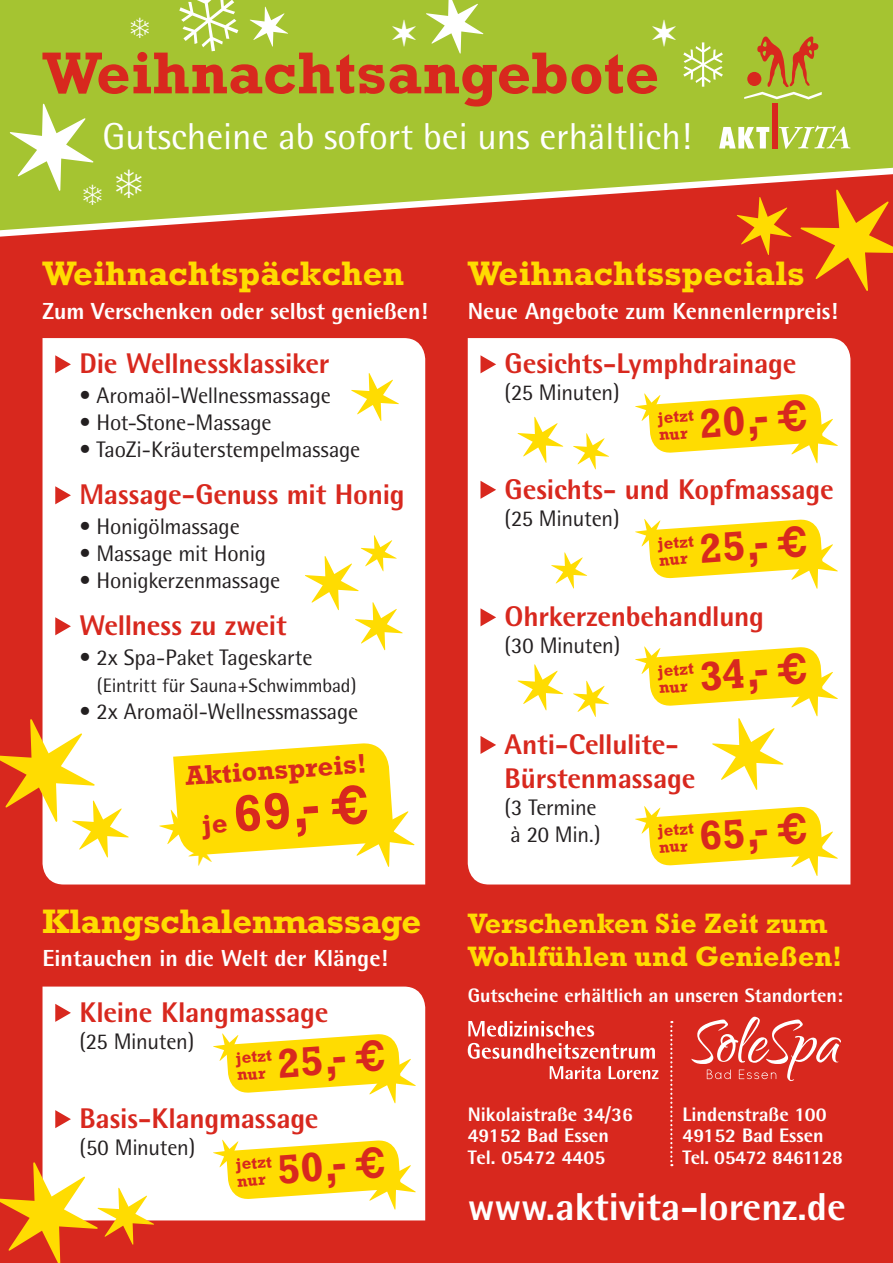
<style>
.page{position:relative;width:893px;height:1263px;background:#d8281e}
.page>*{position:absolute;margin:0;border:0;box-sizing:border-box;transform-origin:0 0}
.t1{font:700 60px "Rockwell";letter-spacing:.005em;color:#d8281e}
.t2{font:700 52.2px "Rockwell";color:#d8281e}
.t3{font:700 41.7px "Rockwell";color:#d8281e}
.t4{font:800 39px "Rotis Semi Sans";color:#fff}
.t5{font:37.5px "Rotis Semi Sans";color:#fff}
.t6{font:700 34.5px "Rockwell";color:#ffdc01}
.t7{font:800 28.5px/34.2px "Rotis Semi Sans";letter-spacing:-.005em;color:#d8281e}
.t8{font:700 28.5px/33px "Rockwell";color:#ffdc01}
.t9{font:700 27.45px "Rockwell";color:#d8281e}
.t10{font:800 23.25px "Rotis Semi Sans";color:#fff}
.t11{font:22.5px/27px "Rotis Semi Sans";letter-spacing:-.01em;color:#231f20}
.t12{font:800 19.65px/21.8px "Rotis Semi Sans";color:#fff}
.t13{font:800 19.5px "Rotis Semi Sans";color:#fff}
.t14{font:19.5px "Rotis Semi Sans";letter-spacing:-.01em;color:#231f20}
.t15{font:700 16.8px/16.8px "Rockwell";color:#d8281e}
.s1{font-size:27.45px}
.s2{font-family:"Helvetica"}
</style>
<div class="page">
<div style="left:0;top:0;width:893px;height:168px;background:#a5c431"></div>
<svg style="left:0;top:168px;width:893px;height:69px"></svg>
<svg style="left:744px;top:36px;width:78px;height:63px"></svg>
<div style="left:772px;top:103px;width:6px;height:45px;background:#d8281e"></div>
<svg style="left:779px;top:125px;width:71px;height:24px;background:#bfd56e"></svg>
<svg style="left:719px;top:127px;width:50px;height:21px"></svg>
<div style="left:43px;top:338px;width:382px;height:546px;background:#fff"></div>
<div style="left:43px;top:986px;width:382px;height:234px;background:#fff"></div>
<div style="left:468px;top:338px;width:382px;height:546px;background:#fff"></div>
<svg style="left:55px;top:355px;width:16px;height:18px"></svg>
<svg style="left:55px;top:486px;width:16px;height:18px"></svg>
<svg style="left:55px;top:617px;width:16px;height:18px"></svg>
<svg style="left:55px;top:1004px;width:16px;height:18px"></svg>
<svg style="left:480px;top:355px;width:16px;height:18px"></svg>
<svg style="left:480px;top:481px;width:16px;height:18px"></svg>
<svg style="left:480px;top:608px;width:16px;height:18px"></svg>
<svg style="left:480px;top:736px;width:16px;height:18px"></svg>
<svg style="left:55px;top:1110px;width:16px;height:18px"></svg>
<svg style="left:468px;top:1043px;width:187px;height:16px"></svg>
<svg style="left:468px;top:1021px;width:126px;height:16px"></svg>
<svg style="left:550px;top:1066px;width:108px;height:13px"></svg>
<svg style="left:691px;top:1017px;width:150px;height:64px"></svg>
<svg style="left:670px;top:1021px;width:2px;height:145px"></svg>
<svg style="left:155px;top:742px;width:262px;height:130px;background:#ffe961"></svg>
<svg style="left:632px;top:387px;width:208px;height:80px;background:#ffed80"></svg>
<svg style="left:632px;top:513px;width:208px;height:80px;background:#ffed80"></svg>
<svg style="left:210px;top:1134px;width:208px;height:80px;background:#ffed80"></svg>
<svg style="left:210px;top:1027px;width:208px;height:80px;background:#ffed80"></svg>
<svg style="left:632px;top:640px;width:208px;height:240px;background:#fff3aa"></svg>
<div style="left:348px;top:367px;width:54px;height:59px;background:#fff"></div>
<div style="left:301px;top:531px;width:105px;height:124px;background:#fff"></div>
<div style="left:514px;top:411px;width:97px;height:62px;background:#fff"></div>
<div style="left:514px;top:659px;width:97px;height:62px;background:#fff"></div>
<div style="left:549px;top:548px;width:40px;height:44px;background:#fff"></div>
<div style="left:42px;top:706px;width:90px;height:157px;background:#fff"></div>
<svg style="left:734px;top:175px;width:159px;height:62px"></svg>
<div style="left:42px;top:1149px;width:116px;height:72px;background:#fff"></div>
<div style="left:683px;top:42px;width:40px;height:45px;background:#a5c431"></div>
<div style="left:177px;top:0;width:64px;height:55px;background:#a5c431"></div>
<svg style="left:392px;top:19px;width:24px;height:27px"></svg>
<svg style="left:653px;top:19px;width:23px;height:27px"></svg>
<svg style="left:116px;top:169px;width:26px;height:29px"></svg>
<svg style="left:131px;top:18px;width:18px;height:20px"></svg>
<div style="left:6px;top:95px;width:96px;height:110px;background:#a5c431"></div>
<div style="left:248px;top:3px;width:42px;height:47px;background:#a5c431"></div>
<div style="left:423px;top:0;width:63px;height:58px;background:#a5c431"></div>
<h1 class="t1" style="left:43px;top:38px;width:618px">Weihnachtsangebote</h1>
<h3 class="t5" style="left:103px;top:114px;width:590px">Gutscheine ab sofort bei uns erhältlich!</h3>
<h3 class="t6" style="left:43px;top:253px;width:363px">Weihnachtspäckchen</h3>
<p class="t10" style="left:43px;top:296px;width:387px">Zum Verschenken oder selbst genießen!</p>
<p class="t7" style="left:79px;top:346px;width:252px">Die Wellnessklassiker</p>
<p class="t11" style="left:79px;top:382px;width:253px">• Aromaöl-Wellnessmassage</p>
<p class="t11" style="left:79px;top:409px;width:194px">• Hot-Stone-Massage</p>
<p class="t11" style="left:79px;top:436px;width:282px">• TaoZi-Kräuterstempelmassage</p>
<p class="t7" style="left:79px;top:477px;width:327px">Massage-Genuss mit Honig</p>
<p class="t11" style="left:79px;top:513px;width:162px">• Honigölmassage</p>
<p class="t11" style="left:79px;top:540px;width:188px">• Massage mit Honig</p>
<p class="t11" style="left:79px;top:567px;width:202px">• Honigkerzenmassage</p>
<p class="t7" style="left:79px;top:608px;width:209px">Wellness zu zweit</p>
<p class="t11" style="left:79px;top:644px;width:235px">• 2x Spa-Paket Tageskarte</p>
<p class="t14" style="left:97px;top:674px;width:261px">(Eintritt für Sauna+Schwimmbad)</p>
<p class="t11" style="left:79px;top:698px;width:280px">• 2x Aromaöl-Wellnessmassage</p>
<p class="t9" style="left:184px;top:760px;width:183px;rotate:-4deg">Aktionspreis!</p>
<h2 class="t2" style="left:199px;top:786px;width:169px;rotate:-4deg"><span class="s1">je</span> 69,- <span class="s2">€</span></h2>
<h3 class="t6" style="left:468px;top:253px;width:338px">Weihnachtsspecials</h3>
<p class="t10" style="left:468px;top:296px;width:371px">Neue Angebote zum Kennenlernpreis!</p>
<p class="t7" style="left:505px;top:346px;width:293px">Gesichts-Lymphdrainage</p>
<p class="t11" style="left:505px;top:379px;width:116px">(25 Minuten)</p>
<p class="t15" style="left:657px;top:409px;width:38px;rotate:-4deg">jetzt nur</p>
<h3 class="t3" style="left:698px;top:399px;width:110px;rotate:-4deg">20,- <span class="s2">€</span></h3>
<p class="t7" style="left:505px;top:471px;width:331px">Gesichts- und Kopfmassage</p>
<p class="t11" style="left:505px;top:504px;width:116px">(25 Minuten)</p>
<p class="t15" style="left:657px;top:535px;width:38px;rotate:-4deg">jetzt nur</p>
<h3 class="t3" style="left:698px;top:524px;width:110px;rotate:-4deg">25,- <span class="s2">€</span></h3>
<p class="t7" style="left:505px;top:599px;width:261px">Ohrkerzenbehandlung</p>
<p class="t11" style="left:505px;top:632px;width:117px">(30 Minuten)</p>
<p class="t15" style="left:657px;top:662px;width:38px;rotate:-4deg">jetzt nur</p>
<h3 class="t3" style="left:698px;top:652px;width:110px;rotate:-4deg">34,- <span class="s2">€</span></h3>
<p class="t7" style="left:505px;top:727px;width:192px">Anti-Cellulite-<br>Bürstenmassage</p>
<p class="t11" style="left:505px;top:794px;width:98px">(3 Termine à 20 Min.)</p>
<p class="t15" style="left:657px;top:822px;width:38px;rotate:-4deg">jetzt nur</p>
<h3 class="t3" style="left:698px;top:812px;width:110px;rotate:-4deg">65,- <span class="s2">€</span></h3>
<h3 class="t6" style="left:43px;top:900px;width:380px">Klangschalenmassage</h3>
<p class="t8" style="left:468px;top:906px;width:376px">Verschenken Sie Zeit zum<br>Wohlfühlen und Genießen!</p>
<p class="t10" style="left:43px;top:943px;width:347px">Eintauchen in die Welt der Klänge!</p>
<p class="t7" style="left:79px;top:994px;width:251px">Kleine Klangmassage</p>
<p class="t11" style="left:79px;top:1027px;width:116px">(25 Minuten)</p>
<p class="t15" style="left:235px;top:1049px;width:38px;rotate:-4deg">jetzt nur</p>
<h3 class="t3" style="left:276px;top:1039px;width:110px;rotate:-4deg">25,- <span class="s2">€</span></h3>
<p class="t7" style="left:79px;top:1101px;width:241px">Basis-Klangmassage</p>
<p class="t11" style="left:79px;top:1134px;width:118px">(50 Minuten)</p>
<p class="t15" style="left:235px;top:1155px;width:38px;rotate:-4deg">jetzt nur</p>
<h3 class="t3" style="left:276px;top:1145px;width:110px;rotate:-4deg">50,- <span class="s2">€</span></h3>
<p class="t13" style="left:468px;top:983px;width:377px">Gutscheine erhältlich an unseren Standorten:</p>
<p class="t12" style="left:468px;top:1103px;width:167px">Nikolaistraße 34/36<br>49152 Bad Essen<br>Tel. 05472 4405</p>
<h3 class="t4" style="left:468px;top:1182px;width:380px">www.aktivita-lorenz.de</h3>
<p class="t12" style="left:682px;top:1103px;width:162px">Lindenstraße 100<br>49152 Bad Essen<br>Tel. 05472 8461128</p>
</div>
